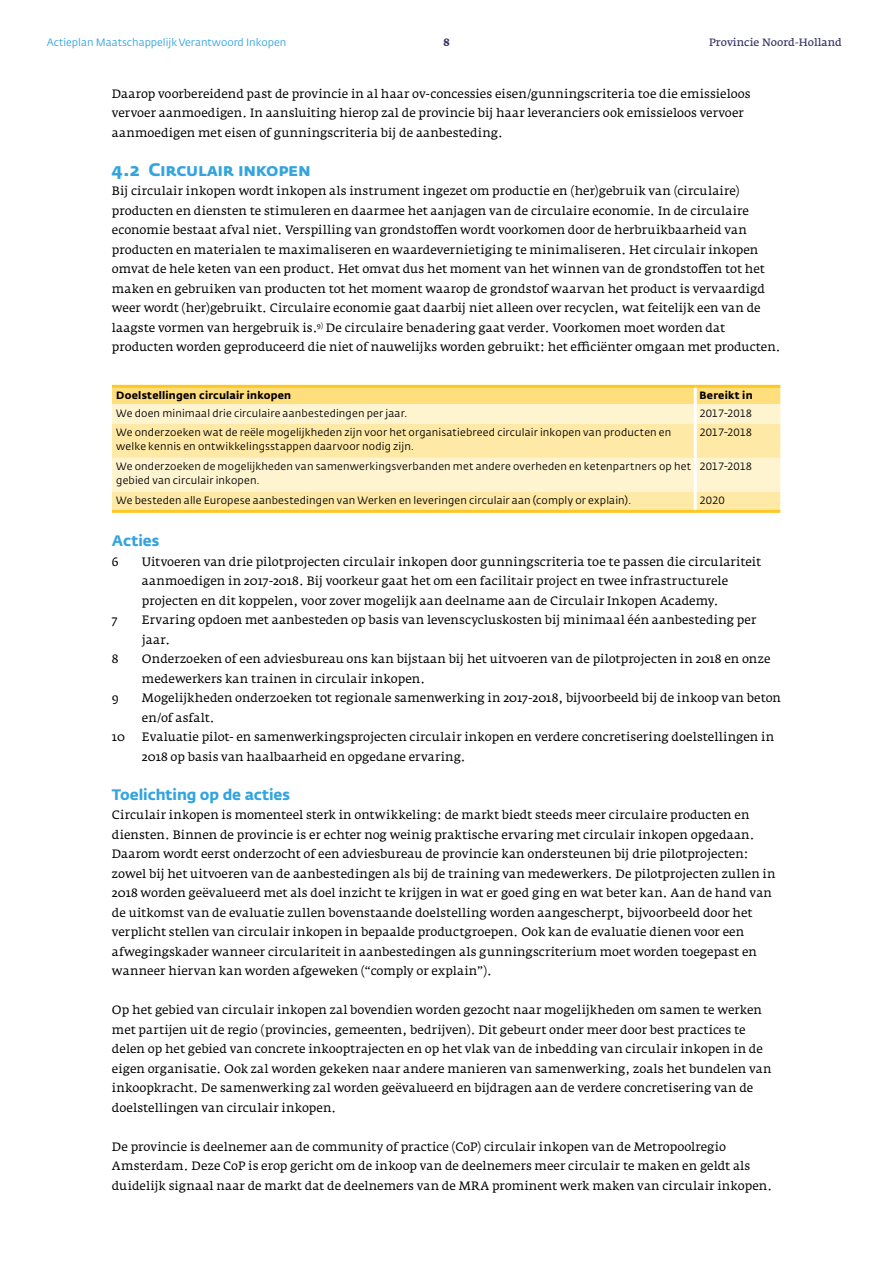
<style>
.page{position:relative;width:893px;height:1263px;background:#fff}
.page>*{position:absolute;margin:0;border:0;box-sizing:border-box;transform-origin:0 0}
.t1{font:700 18px "Fedra Sans Std";letter-spacing:-.015em;color:#32a4df}
.t2{font:700 15px "Fedra Sans Std";letter-spacing:-.005em;color:#32a4df}
.t3{font:12px/19.5px "Fedra Serif A Std";color:#000}
.t4{font:10.5px/13.5px "Fedra Sans Std";letter-spacing:.015em;color:#000}
.t5{font:10.5px "Fedra Sans Std";color:#32a4df}
.t6{font:700 10.5px "Fedra Sans Std";letter-spacing:.02em;color:#000}
.t7{font:10.5px "Fedra Sans Std";letter-spacing:-.01em;color:#000}
.t8{font:600 10.5px "Fedra Serif A Std";color:#3a366b}
.t9{font:700 10.5px "Fedra Serif A Std";color:#3a366b}
</style>
<div class="page">
<div style="left:112px;top:388px;width:668px;height:16px;background:#ffde7d"></div>
<div style="left:112px;top:404px;width:668px;height:20px;background:#fff4d0"></div>
<svg style="left:112px;top:424px;width:668px;height:86px;background:#feedb6"></svg>
<hr style="left:112px;top:385px;width:583px;height:3px;background:#fec823">
<hr style="left:695px;top:385px;width:85px;height:3px;background:#fec823">
<hr style="left:694px;top:388px;width:3px;height:16px;background:#fff">
<hr style="left:694px;top:404px;width:3px;height:20px;background:#fff">
<hr style="left:694px;top:424px;width:3px;height:34px;background:#fff">
<hr style="left:694px;top:458px;width:3px;height:34px;background:#fff">
<hr style="left:694px;top:492px;width:3px;height:18px;background:#fff">
<hr style="left:112px;top:510px;width:583px;height:3px;background:#fec823">
<hr style="left:695px;top:510px;width:85px;height:3px;background:#fec823">
<p class="t5" style="left:47px;top:36px;width:241px">Actieplan Maatschappelijk Verantwoord Inkopen</p>
<p class="t9" style="left:443px;top:36px;width:8px">8</p>
<p class="t8" style="left:709px;top:36px;width:134px">Provincie Noord-Holland</p>
<p class="t3" style="left:112px;top:84px;width:640px">Daarop voorbereidend past de provincie in al haar ov-concessies eisen/gunningscriteria toe die emissieloos vervoer aanmoedigen. In aansluiting hierop zal de provincie bij haar leveranciers ook emissieloos vervoer aanmoedigen met eisen of gunningscriteria bij de aanbesteding.</p>
<h1 class="t1" style="left:112px;top:158px;width:200px">4.2 Circulair inkopen</h1>
<p class="t3" style="left:112px;top:181px;width:670px">Bij circulair inkopen wordt inkopen als instrument ingezet om productie en (her)gebruik van (circulaire) producten en diensten te stimuleren en daarmee het aanjagen van de circulaire economie. In de circulaire economie bestaat afval niet. Verspilling van grondstoffen wordt voorkomen door de herbruikbaarheid van producten en materialen te maximaliseren en waardevernietiging te minimaliseren. Het circulair inkopen omvat de hele keten van een product. Het omvat dus het moment van het winnen van de grondstoffen tot het maken en gebruiken van producten tot het moment waarop de grondstof waarvan het product is vervaardigd weer wordt (her)gebruikt. Circulaire economie gaat daarbij niet alleen over recyclen, wat feitelijk een van de laagste vormen van hergebruik is.<sup>9)</sup> De circulaire benadering gaat verder. Voorkomen moet worden dat producten worden geproduceerd die niet of nauwelijks worden gebruikt: het efficiënter omgaan met producten.</p>
<p class="t6" style="left:116px;top:388px;width:177px">Doelstellingen circulair inkopen</p>
<p class="t6" style="left:699px;top:388px;width:55px">Bereikt in</p>
<p class="t4" style="left:116px;top:406px;width:293px">We doen minimaal drie circulaire aanbestedingen per jaar.</p>
<p class="t7" style="left:699px;top:407px;width:54px">2017-2018</p>
<p class="t4" style="left:116px;top:426px;width:557px">We onderzoeken wat de reële mogelijkheden zijn voor het organisatiebreed circulair inkopen van producten en welke kennis en ontwikkelingsstappen daarvoor nodig zijn.</p>
<p class="t7" style="left:699px;top:426px;width:54px">2017-2018</p>
<p class="t4" style="left:116px;top:460px;width:576px">We onderzoeken de mogelijkheden van samenwerkingsverbanden met andere overheden en ketenpartners op het gebied van circulair inkopen.</p>
<p class="t7" style="left:699px;top:460px;width:54px">2017-2018</p>
<p class="t4" style="left:116px;top:494px;width:517px">We besteden alle Europese aanbestedingen van Werken en leveringen circulair aan (comply or explain).</p>
<p class="t4" style="left:699px;top:494px;width:27px">2020</p>
<p class="t2" style="left:112px;top:531px;width:49px">Acties</p>
<p class="t3" style="left:112px;top:552px;width:8px">6</p>
<p class="t3" style="left:142px;top:552px;width:621px">Uitvoeren van drie pilotprojecten circulair inkopen door gunningscriteria toe te passen die circulariteit aanmoedigen in 2017-2018. Bij voorkeur gaat het om een facilitair project en twee infrastructurele projecten en dit koppelen, voor zover mogelijk aan deelname aan de Circulair Inkopen Academy.</p>
<p class="t3" style="left:112px;top:610px;width:7px">7</p>
<p class="t3" style="left:142px;top:610px;width:616px">Ervaring opdoen met aanbesteden op basis van levenscycluskosten bij minimaal één aanbesteding per jaar.</p>
<p class="t3" style="left:112px;top:649px;width:8px">8</p>
<p class="t3" style="left:142px;top:649px;width:630px">Onderzoeken of een adviesbureau ons kan bijstaan bij het uitvoeren van de pilotprojecten in 2018 en onze medewerkers kan trainen in circulair inkopen.</p>
<p class="t3" style="left:112px;top:688px;width:8px">9</p>
<p class="t3" style="left:142px;top:688px;width:641px">Mogelijkheden onderzoeken tot regionale samenwerking in 2017-2018, bijvoorbeeld bij de inkoop van beton en/of asfalt.</p>
<p class="t3" style="left:112px;top:727px;width:15px">10</p>
<p class="t3" style="left:142px;top:727px;width:634px">Evaluatie pilot- en samenwerkingsprojecten circulair inkopen en verdere concretisering doelstellingen in<br>2018 op basis van haalbaarheid en opgedane ervaring.</p>
<p class="t2" style="left:112px;top:785px;width:180px">Toelichting op de acties</p>
<p class="t3" style="left:112px;top:805px;width:665px">Circulair inkopen is momenteel sterk in ontwikkeling: de markt biedt steeds meer circulaire producten en diensten. Binnen de provincie is er echter nog weinig praktische ervaring met circulair inkopen opgedaan.<br>Daarom wordt eerst onderzocht of een adviesbureau de provincie kan ondersteunen bij drie pilotprojecten: zowel bij het uitvoeren van de aanbestedingen als bij de training van medewerkers. De pilotprojecten zullen in 2018 worden geëvalueerd met als doel inzicht te krijgen in wat er goed ging en wat beter kan. Aan de hand van de uitkomst van de evaluatie zullen bovenstaande doelstelling worden aangescherpt, bijvoorbeeld door het verplicht stellen van circulair inkopen in bepaalde productgroepen. Ook kan de evaluatie dienen voor een afwegingskader wanneer circulariteit in aanbestedingen als gunningscriterium moet worden toegepast en wanneer hiervan kan worden afgeweken (“comply or explain”).</p>
<p class="t3" style="left:112px;top:1000px;width:661px">Op het gebied van circulair inkopen zal bovendien worden gezocht naar mogelijkheden om samen te werken met partijen uit de regio (provincies, gemeenten, bedrijven). Dit gebeurt onder meer door best practices te delen op het gebied van concrete inkooptrajecten en op het vlak van de inbedding van circulair inkopen in de eigen organisatie. Ook zal worden gekeken naar andere manieren van samenwerking, zoals het bundelen van inkoopkracht. De samenwerking zal worden geëvalueerd en bijdragen aan de verdere concretisering van de doelstellingen van circulair inkopen.</p>
<p class="t3" style="left:112px;top:1137px;width:662px">De provincie is deelnemer aan de community of practice (CoP) circulair inkopen van de Metropoolregio<br>Amsterdam. Deze CoP is erop gericht om de inkoop van de deelnemers meer circulair te maken en geldt als duidelijk signaal naar de markt dat de deelnemers van de MRA prominent werk maken van circulair inkopen.</p>
</div>
